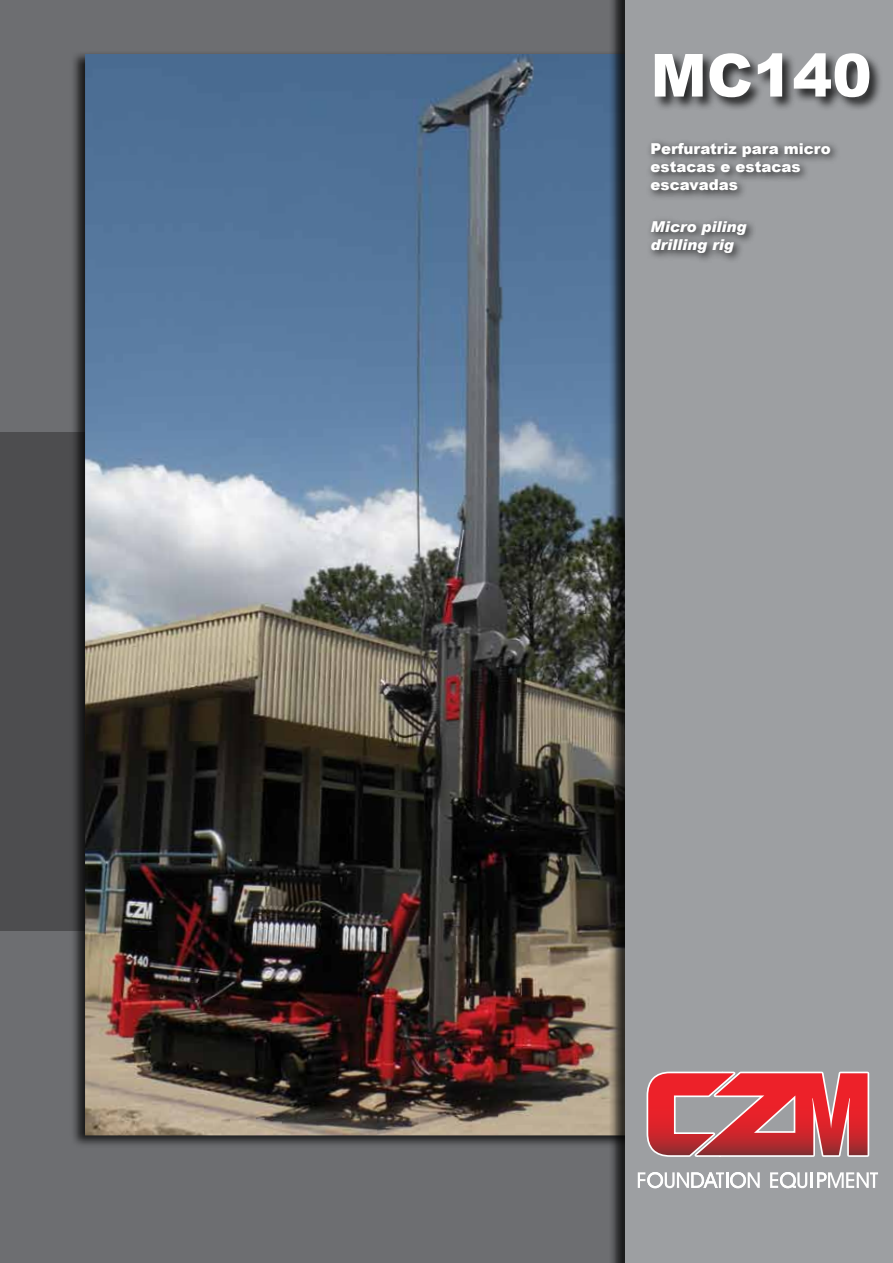
<style>
.page{position:relative;width:893px;height:1263px;background:#6d6e71}
.page>*{position:absolute;margin:0;border:0;box-sizing:border-box;transform-origin:0 0}
.t1{font:900 59.4px "Arial";color:#fff}
.t2{font:900 15px/18px "Arial";color:#fff}
.t3{font:italic 900 15px/18px "Arial";color:#fff}
</style>
<div class="page">
<div style="left:0;top:432px;width:866px;height:499px;background:#4d4d4f"></div>
<div style="left:70px;top:51px;width:749px;height:1097px;background:#000;opacity:.75"></div>
<img style="left:85px;top:54px;width:523px;height:1081px">
<div style="left:608px;top:0;width:285px;height:1263px;background:#000;opacity:.75"></div>
<div style="left:625px;top:0;width:268px;height:1263px;background:#9d9fa2"></div>
<div style="left:652px;top:52px;width:231px;height:59px;background:#000;opacity:.75"></div>
<div style="left:646px;top:138px;width:195px;height:63px;background:#000;opacity:.75"></div>
<div style="left:646px;top:216px;width:110px;height:48px;background:#000;opacity:.75"></div>
<svg style="left:646px;top:1071px;width:224px;height:86px"></svg>
<svg style="left:770px;top:1172px;width:108px;height:16px"></svg>
<svg style="left:638px;top:1172px;width:122px;height:16px"></svg>
<h1 class="t1" style="left:651px;top:32px;width:223px">MC140</h1>
<p class="t2" style="left:651px;top:139px;width:182px">Perfuratriz para micro estacas e estacas escavadas</p>
<p class="t3" style="left:651px;top:217px;width:97px">Micro piling drilling rig</p>
</div>
